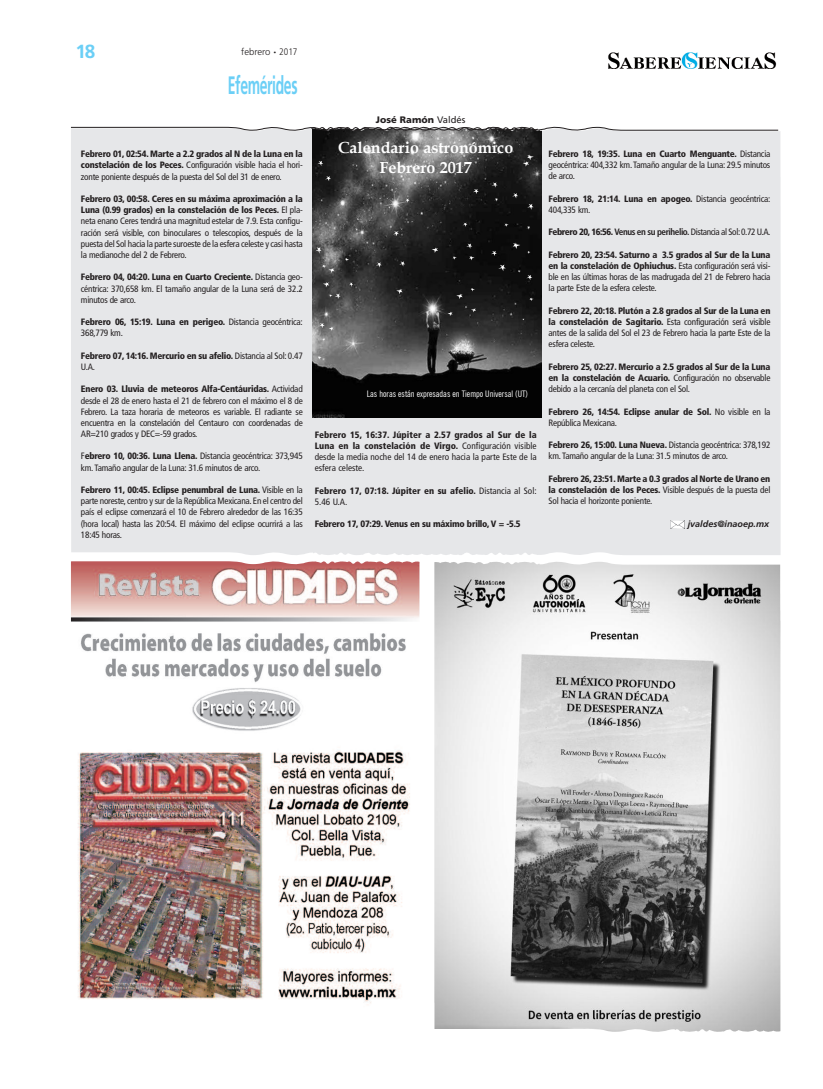
<style>
.page{position:relative;width:823px;height:1089px;background:#fff}
.page>*{position:absolute;margin:0;border:0;box-sizing:border-box;transform-origin:0 0}
.t1{font:700 25.2px "Frutiger";letter-spacing:-.03em;color:#6bcff6;scale:.56 1}
.t2{font:700 19px "Frutiger";color:#6bcff6}
.t3{font:700 16px/19.4px "Book Antiqua";color:#fff;text-align:center}
.t4{font:300 9.5px "Frutiger";color:#231f20}
.t5{font:900 9.4px "Frutiger";color:#231f20}
.t6{font:condensed 9.2px/11.2px "Frutiger";letter-spacing:-.025em;color:#231f20;text-align:justify}
.t7{font:900 condensed 9.2px/11.2px "Frutiger";letter-spacing:-.025em;color:#231f20}
.t8{font:condensed 9.2px "Frutiger";letter-spacing:-.045em;color:#231f20}
.t9{font:900 condensed 9.2px/11.2px "Frutiger";color:#231f20}
.t10{font:9px "News Goth Cn BT";color:#fff}
.t11{font:italic 700 9px "Frutiger";color:#231f20}
.s1{font-weight:900}
.s2{font-stretch:condensed}
.s3{font-weight:400}
.s4{font-weight:700}
</style>
<div class="page">
<img style="left:608px;top:52px;width:169px;height:17px">
<img style="left:71px;top:561px;width:348px;height:442px">
<img style="left:434px;top:561px;width:346px;height:471px">
<div style="left:71px;top:129px;width:709px;height:426px;background:#e6e7e9"></div>
<img style="left:312px;top:132px;width:229px;height:285px">
<img style="left:669px;top:520px;width:14px;height:9px">
<svg style="left:452px;top:256px;width:4px;height:4px"></svg>
<svg style="left:512px;top:243px;width:8px;height:6px"></svg>
<svg style="left:396px;top:289px;width:6px;height:5px"></svg>
<svg style="left:318px;top:323px;width:15px;height:8px"></svg>
<svg style="left:348px;top:282px;width:5px;height:5px"></svg>
<svg style="left:504px;top:223px;width:4px;height:4px"></svg>
<svg style="left:526px;top:275px;width:6px;height:5px"></svg>
<svg style="left:317px;top:356px;width:4px;height:4px"></svg>
<svg style="left:456px;top:294px;width:6px;height:5px"></svg>
<svg style="left:462px;top:223px;width:5px;height:4px"></svg>
<svg style="left:490px;top:251px;width:6px;height:5px"></svg>
<svg style="left:529px;top:298px;width:4px;height:3px"></svg>
<svg style="left:317px;top:161px;width:6px;height:5px"></svg>
<svg style="left:447px;top:312px;width:5px;height:4px"></svg>
<svg style="left:471px;top:308px;width:4px;height:4px"></svg>
<svg style="left:315px;top:247px;width:6px;height:6px"></svg>
<svg style="left:466px;top:244px;width:6px;height:5px"></svg>
<svg style="left:399px;top:261px;width:6px;height:5px"></svg>
<svg style="left:472px;top:189px;width:6px;height:5px"></svg>
<svg style="left:345px;top:258px;width:4px;height:3px"></svg>
<svg style="left:470px;top:288px;width:4px;height:3px"></svg>
<svg style="left:323px;top:282px;width:6px;height:5px"></svg>
<svg style="left:512px;top:193px;width:5px;height:5px"></svg>
<svg style="left:375px;top:262px;width:6px;height:5px"></svg>
<svg style="left:469px;top:256px;width:5px;height:4px"></svg>
<svg style="left:522px;top:155px;width:11px;height:12px"></svg>
<svg style="left:405px;top:198px;width:4px;height:5px"></svg>
<svg style="left:329px;top:294px;width:11px;height:5px"></svg>
<svg style="left:322px;top:265px;width:12px;height:8px"></svg>
<svg style="left:431px;top:248px;width:6px;height:5px"></svg>
<svg style="left:325px;top:176px;width:6px;height:5px"></svg>
<svg style="left:393px;top:231px;width:5px;height:5px"></svg>
<svg style="left:498px;top:265px;width:7px;height:6px"></svg>
<svg style="left:491px;top:182px;width:6px;height:6px"></svg>
<svg style="left:527px;top:204px;width:6px;height:6px"></svg>
<svg style="left:526px;top:226px;width:4px;height:4px"></svg>
<svg style="left:494px;top:198px;width:3px;height:4px"></svg>
<svg style="left:71px;top:126px;width:707px;height:6px"></svg>
<h2 class="t2" style="left:75px;top:44px;width:22px">18</h2>
<p class="t4" style="left:241px;top:48px;width:58px">febrero <span class="s1">·</span> <span class="s2">2017</span></p>
<h1 class="t1" style="left:228px;top:75px;width:126px">Efemérides</h1>
<p class="t6" style="left:81px;top:149px;width:223px"><span class="s1">Febrero 01, 02:54. Marte a 2.2 grados al N de la Luna en la constelación de los Peces.</span> Configuración visible hacia el hori&shy;zonte poniente después de la puesta del Sol del 31 de enero.</p>
<p class="t6" style="left:81px;top:194px;width:223px"><span class="s1">Febrero 03, 00:58. Ceres en su máxima aproximación a la Luna (0.99 grados) en la constelación de los Peces.</span> El pla&shy;neta enano Ceres tendrá una magnitud estelar de 7.9. Esta configu&shy;ración será visible, con binoculares o telescopios, después de la puesta del Sol hacia la parte suroeste de la esfera celeste y casi hasta la medianoche del 2 de Febrero.</p>
<p class="t6" style="left:81px;top:272px;width:223px"><span class="s1">Febrero 04, 04:20. Luna en Cuarto Creciente.</span> Distancia geo&shy;céntrica: 370,658 km. El tamaño angular de la Luna será de 32.2 minutos de arco.</p>
<p class="t6" style="left:81px;top:317px;width:223px"><span class="s1">Febrero 06, 15:19. Luna en perigeo.</span> Distancia geocéntrica:<br>368,779 km.</p>
<p class="t7" style="left:81px;top:351px;width:223px">Febrero 07, 14:16. Mercurio en su afelio. <span class="s3">Distancia al Sol: 0.47<br>U.A.</span></p>
<p class="t6" style="left:81px;top:384px;width:223px"><span class="s1">Enero 03. Lluvia de meteoros Alfa-Centáuridas.</span> Actividad desde el 28 de enero hasta el 21 de febrero con el máximo el 8 de Febrero. La taza horaria de meteoros es variable. El radiante se encuentra en la constelación del Centauro con coordenadas de AR=210 grados y DEC=-59 grados.</p>
<p class="t6" style="left:81px;top:451px;width:223px">F<span class="s1">ebrero 10, 00:36. Luna Llena.</span> Distancia geocéntrica: 373,945 km. Tamaño angular de la Luna: 31.6 minutos de arco.</p>
<p class="t6" style="left:81px;top:485px;width:223px"><span class="s1">Febrero 11, 00:45. Eclipse penumbral de Luna.</span> Visible en la parte noreste, centro y sur de la República Mexicana. En el centro del país el eclipse comenzará el 10 de Febrero alrededor de las 16:35 (hora local) hasta las 20:54. El máximo del eclipse ocurrirá a las 18:45 horas.</p>
<p class="t5" style="left:375px;top:116px;width:91px">José Ramón <span class="s3">Valdés</span></p>
<h3 class="t3" style="left:338px;top:138px;width:177px">Calendario astronómico<br>Febrero 2017</h3>
<p class="t10" style="left:366px;top:389px;width:163px">Las horas están expresadas en Tiempo Universal (UT)</p>
<p class="t6" style="left:314px;top:430px;width:223px"><span class="s1">Febrero 15, 16:37. Júpiter a 2.57 grados al Sur de la Luna en la constelación de Virgo.</span> Configuración visible desde la media noche del 14 de enero hacia la parte Este de la esfera celeste.</p>
<p class="t9" style="left:314px;top:486px;width:223px">Febrero 17, 07:18. Júpiter en su afelio. <span class="s3">Distancia al Sol:<br>5.46 U.A.</span></p>
<p class="t7" style="left:314px;top:519px;width:207px">Febrero 17, 07:29. Venus en su máximo brillo, V = -5.5</p>
<p class="t6" style="left:548px;top:149px;width:223px"><span class="s1">Febrero 18, 19:35. Luna en Cuarto Menguante.</span> Distancia geocéntrica: 404,332 km. Tamaño angular de la Luna: 29.5 minutos de arco.</p>
<p class="t6" style="left:548px;top:194px;width:223px"><span class="s1">Febrero 18, 21:14. Luna en apogeo.</span> Distancia geocéntrica:<br>404,335 km.</p>
<p class="t8" style="left:548px;top:229px;width:223px"><span class="s1">Febrero 20, 16:56.</span> <span class="s4">Venus en su perihelio.</span> Distancia al Sol: 0.72 U.A.</p>
<p class="t6" style="left:548px;top:250px;width:223px"><span class="s1">Febrero 20, 23:54. Saturno a 3.5 grados al Sur de la Luna en la constelación de Ophiuchus.</span> Esta configuración será visi&shy;ble en las últimas horas de las madrugada del 21 de Febrero hacia la parte Este de la esfera celeste.</p>
<p class="t6" style="left:548px;top:306px;width:223px"><span class="s1">Febrero 22, 20:18. Plutón a 2.8 grados al Sur de la Luna en la constelación de Sagitario.</span> Esta configuración será visible antes de la salida del Sol el 23 de Febrero hacia la parte Este de la esfera celeste.</p>
<p class="t7" style="left:548px;top:362px;width:223px;text-align:justify">Febrero 25, 02:27. Mercurio a 2.5 grados al Sur de la Luna en la constelación de Acuario. <span class="s3">Configuración no observable debido a la cercanía del planeta con el Sol.</span></p>
<p class="t7" style="left:548px;top:407px;width:223px">Febrero 26, 14:54. Eclipse anular de Sol. <span class="s3">No visible en la<br>República Mexicana.</span></p>
<p class="t6" style="left:548px;top:440px;width:223px"><span class="s1">Febrero 26, 15:00. Luna Nueva.</span> Distancia geocéntrica: 378,192 km. Tamaño angular de la Luna: 31.5 minutos de arco.</p>
<p class="t7" style="left:548px;top:474px;width:223px;text-align:justify">Febrero 26, 23:51. Marte a 0.3 grados al Norte de Urano en la constelación de los Peces. <span class="s3">Visible después de la puesta del Sol hacia el horizonte poniente.</span></p>
<p class="t11" style="left:687px;top:520px;width:83px">jvaldes@inaoep.mx</p>
</div>
